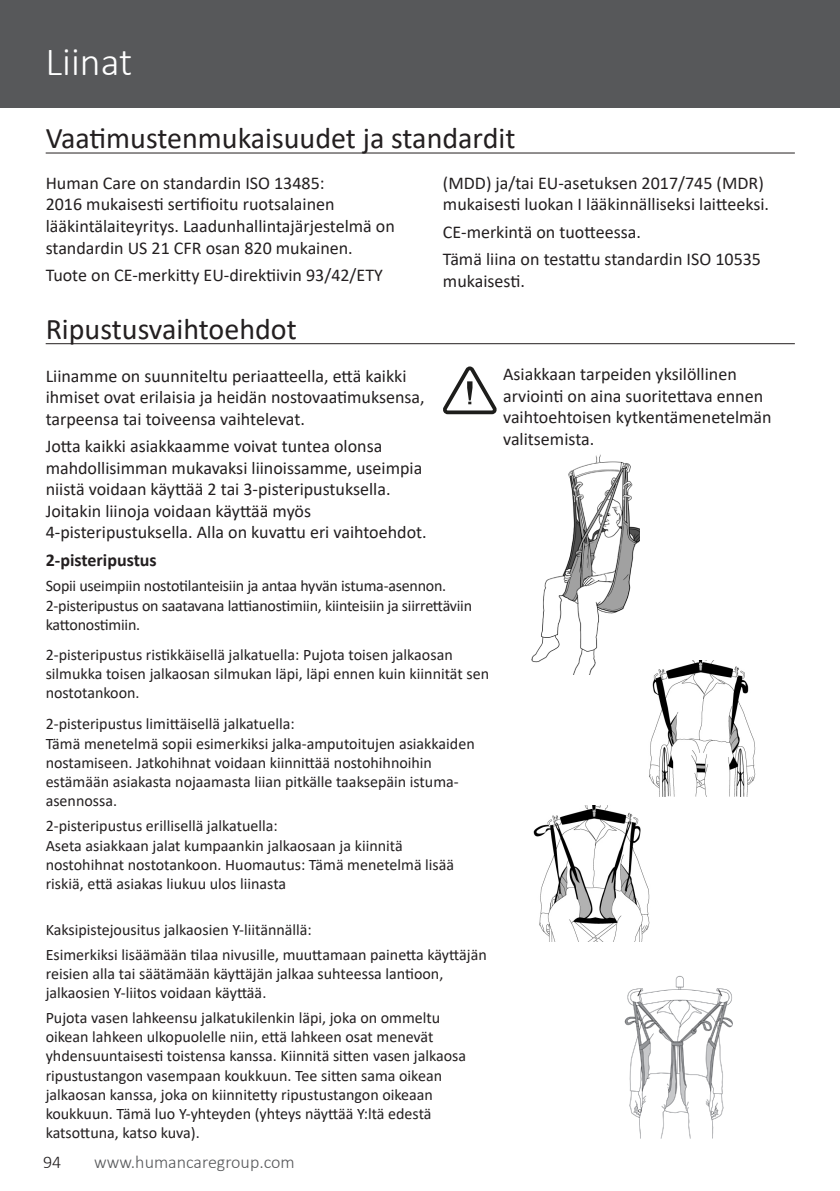
<style>
.page{position:relative;width:840px;height:1191px;background:#fff}
.page>*{position:absolute;margin:0;border:0;box-sizing:border-box;transform-origin:0 0}
.Section_header_-_White{font:300 40px "Calibri";color:#fff}
.Content_heading{font:30px "Calibri";color:#231f20}
.Body_text{font:18px/21.6px "Calibri";color:#231f20}
.t1{font:300 18px "Calibri";color:#57585a}
.Body_Headline_-_small{font:700 18px "Calibri";color:#231f20}
.t2{font:300 18px "Calibri";color:#231f20}
.Body_text_-_small{font:16px/19.2px "Calibri";color:#231f20}
</style>
<div class="page">
<div style="left:0;top:0;width:839px;height:108px;background:#57585a"></div>
<hr style="left:46px;top:152px;width:748px;height:1px;background:#231f20">
<hr style="left:46px;top:343px;width:748px;height:1px;background:#231f20">
<svg style="left:443px;top:366px;width:53px;height:48px"></svg>
<img style="left:531px;top:454px;width:108px;height:221px">
<img style="left:629px;top:660px;width:127px;height:136px">
<img style="left:533px;top:805px;width:117px;height:136px">
<img style="left:624px;top:976px;width:109px;height:162px">
<p class="Section_header_-_White" style="left:45px;top:37px;width:88px">Liinat</p>
<p class="Content_heading" style="left:46px;top:117px;width:471px">Vaatimustenmukaisuudet ja standardit</p>
<p class="Body_text" style="left:46px;top:171px;width:350px">Human Care on standardin ISO 13485:<br>2016 mukaisesti sertifioitu ruotsalainen lääkintälaiteyritys. Laadunhallintajärjestelmä on standardin US 21 CFR osan 820 mukainen.</p>
<p class="Body_text" style="left:46px;top:264px;width:338px">Tuote on CE-merkitty EU-direktiivin 93/42/ETY</p>
<p class="Content_heading" style="left:46px;top:308px;width:252px">Ripustusvaihtoehdot</p>
<p class="Body_text" style="left:442px;top:171px;width:327px">(MDD) ja/tai EU-asetuksen 2017/745 (MDR) mukaisesti luokan I lääkinnälliseksi laitteeksi.</p>
<p class="Body_text" style="left:442px;top:220px;width:199px">CE-merkintä on tuotteessa.</p>
<p class="Body_text" style="left:442px;top:248px;width:319px">Tämä liina on testattu standardin ISO 10535 mukaisesti.</p>
<p class="Body_text" style="left:46px;top:364px;width:380px">Liinamme on suunniteltu periaatteella, että kaikki ihmiset ovat erilaisia ja heidän nostovaatimuksensa, tarpeensa tai toiveensa vaihtelevat.</p>
<p class="Body_text" style="left:46px;top:435px;width:382px">Jotta kaikki asiakkaamme voivat tuntea olonsa mahdollisimman mukavaksi liinoissamme, useimpia niistä voidaan käyttää 2 tai 3-pisteripustuksella.<br>Joitakin liinoja voidaan käyttää myös 4-pisteripustuksella. Alla on kuvattu eri vaihtoehdot.</p>
<p class="Body_Headline_-_small" style="left:46px;top:548px;width:112px">2-pisteripustus</p>
<p class="Body_text_-_small" style="left:46px;top:576px;width:427px">Sopii useimpiin nostotilanteisiin ja antaa hyvän istuma-asennon.<br>2-pisteripustus on saatavana lattianostimiin, kiinteisiin ja siirrettäviin kattonostimiin.</p>
<p class="Body_text_-_small" style="left:46px;top:644px;width:444px">2-pisteripustus ristikkäisellä jalkatuella: Pujota toisen jalkaosan silmukka toisen jalkaosan silmukan läpi, läpi ennen kuin kiinnität sen nostotankoon.</p>
<p class="Body_text_-_small" style="left:46px;top:714px;width:430px">2-pisteripustus limittäisellä jalkatuella:<br>Tämä menetelmä sopii esimerkiksi jalka-amputoitujen asiakkaiden nostamiseen. Jatkohihnat voidaan kiinnittää nostohihnoihin estämään asiakasta nojaamasta liian pitkälle taaksepäin istuma&shy;asennossa.</p>
<p class="Body_text_-_small" style="left:46px;top:816px;width:410px">2-pisteripustus erillisellä jalkatuella:<br>Aseta asiakkaan jalat kumpaankin jalkaosaan ja kiinnitä nostohihnat nostotankoon. Huomautus: Tämä menetelmä lisää riskiä, että asiakas liukuu ulos liinasta</p>
<p class="Body_text_-_small" style="left:46px;top:919px;width:267px">Kaksipistejousitus jalkaosien Y-liitännällä:</p>
<p class="Body_text_-_small" style="left:46px;top:944px;width:442px">Esimerkiksi lisäämään tilaa nivusille, muuttamaan painetta käyttäjän reisien alla tai säätämään käyttäjän jalkaa suhteessa lantioon, jalkaosien Y-liitos voidaan käyttää.</p>
<p class="Body_text_-_small" style="left:46px;top:1007px;width:422px">Pujota vasen lahkeensu jalkatukilenkin läpi, joka on ommeltu oikean lahkeen ulkopuolelle niin, että lahkeen osat menevät yhdensuuntaisesti toistensa kanssa. Kiinnitä sitten vasen jalkaosa ripustustangon vasempaan koukkuun. Tee sitten sama oikean jalkaosan kanssa, joka on kiinnitetty ripustustangon oikeaan koukkuun. Tämä luo Y-yhteyden (yhteys näyttää Y:ltä edestä katsottuna, katso kuva).</p>
<p class="t2" style="left:43px;top:1151px;width:20px">94</p>
<p class="t1" style="left:94px;top:1151px;width:202px">www.humancaregroup.com</p>
<p class="Body_text" style="left:503px;top:363px;width:270px">Asiakkaan tarpeiden yksilöllinen arviointi on aina suoritettava ennen vaihtoehtoisen kytkentämenetelmän valitsemista.</p>
</div>
